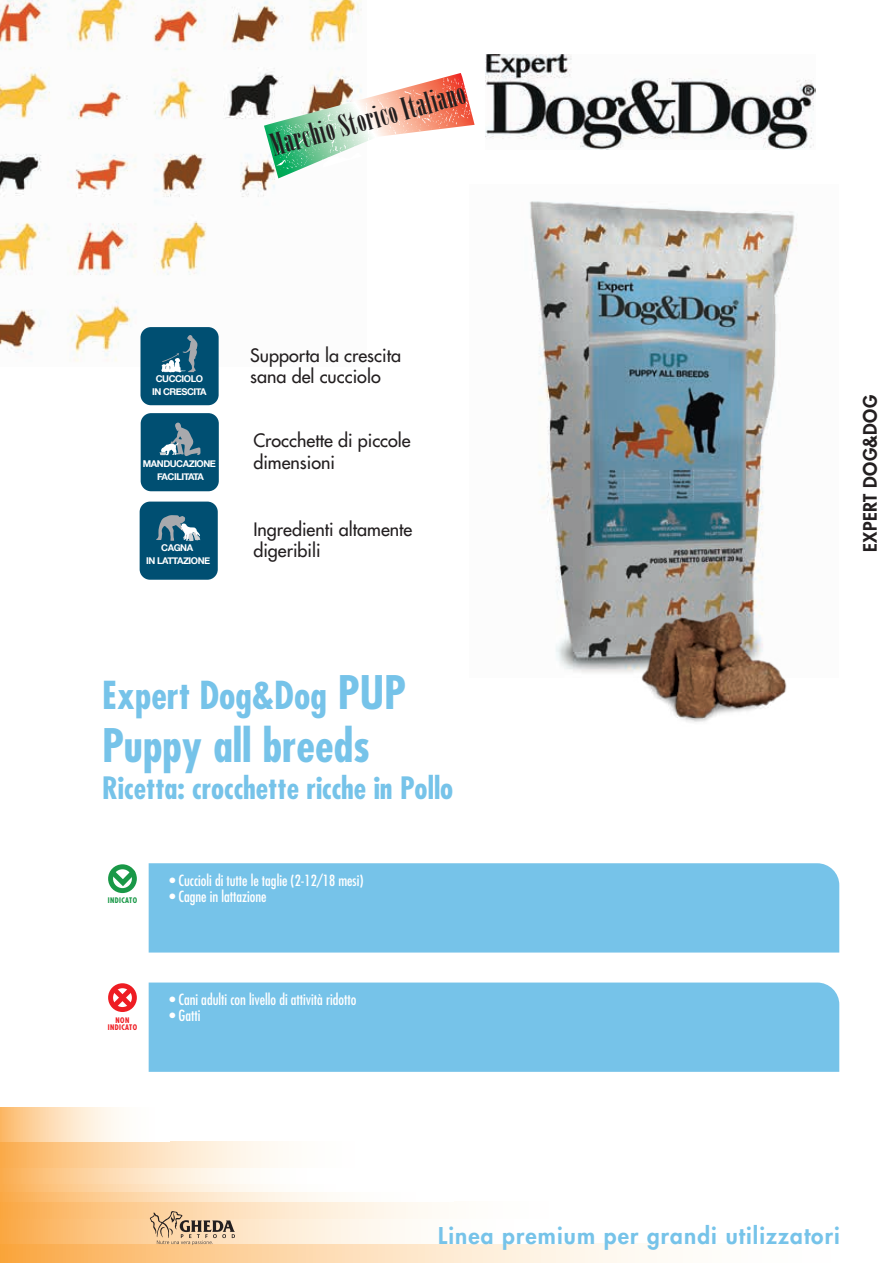
<style>
.page{position:relative;width:893px;height:1263px;background:#fff}
.page>*{position:absolute;margin:0;border:0;box-sizing:border-box;transform-origin:0 0}
.t1{font:700 condensed 45px "Futura Std";color:#76c3e9}
.t2{font:700 condensed 37.5px "Futura Std";color:#76c3e9}
.t3{font:30.6px "Onyx";color:#231f20}
.t4{font:700 condensed 30px "Futura Std";color:#76c3e9}
.t5{font:800 22.5px "Futura Std";letter-spacing:.05em;color:#76c3e9}
.t6{font:500 18px/21px "Futura Std";color:#231f20}
.t7{font:800 18px "Futura Std";letter-spacing:.02em;color:#231f20}
.t8{font:condensed 15px "Futura Std";color:#fff}
.t9{font:700 9.3px/13px "Helvetica Neue";letter-spacing:-.05em;color:#fff;text-align:center}
.t10{font:700 condensed 7.5px/7.5px "Futura Std";letter-spacing:.05em;color:#ee1d23;text-align:center}
.t11{font:700 condensed 7.5px "Futura Std";letter-spacing:.05em;color:#199847}
.s1{font-size:45px}
</style>
<div class="page">
<svg style="left:0;top:1244px;width:657px;height:19px;background:#fdd8ac"></svg>
<svg style="left:0;top:1218px;width:432px;height:26px"></svg>
<svg style="left:0;top:1201px;width:432px;height:17px;background:#fdd9af"></svg>
<svg style="left:0;top:1167px;width:278px;height:17px"></svg>
<svg style="left:0;top:1184px;width:327px;height:9px"></svg>
<svg style="left:0;top:1193px;width:327px;height:8px;background:#fddaaf"></svg>
<svg style="left:0;top:1142px;width:278px;height:25px;background:#fddab0"></svg>
<svg style="left:0;top:1107px;width:119px;height:35px;background:#fddeb9"></svg>
<img style="left:485px;top:54px;width:330px;height:96px">
<img style="left:529px;top:201px;width:269px;height:472px">
<img style="left:626px;top:607px;width:169px;height:115px">
<div style="left:149px;top:863px;width:690px;height:89px;background:#76c3e9"></div>
<div style="left:108px;top:864px;width:29px;height:29px;border:5px solid #199847;border-radius:50%"></div>
<svg style="left:108px;top:865px;width:29px;height:25px"></svg>
<svg style="left:108px;top:983px;width:29px;height:29px"></svg>
<div style="left:149px;top:982px;width:690px;height:90px;background:#76c3e9"></div>
<img style="left:0;top:0;width:362px;height:362px">
<div style="left:140px;top:327px;width:79px;height:78px;background:#004f72;border-radius:10px"></div>
<svg style="left:161px;top:335px;width:36px;height:37px"></svg>
<div style="left:141px;top:413px;width:78px;height:78px;background:#004f72;border-radius:10px"></div>
<svg style="left:159px;top:422px;width:42px;height:34px"></svg>
<div style="left:140px;top:502px;width:78px;height:78px;background:#004f72;border-radius:10px"></div>
<svg style="left:156px;top:515px;width:45px;height:26px"></svg>
<svg style="left:264px;top:73px;width:211px;height:105px"></svg>
<svg style="left:150px;top:1211px;width:85px;height:34px;background:#d1b492"></svg>
<h3 class="t3" style="left:267px;top:128px;width:202px;rotate:-15deg">Marchio Storico Italiano</h3>
<p class="t6" style="left:250px;top:345px;width:152px">Supporta la crescita</p>
<p class="t9" style="left:156px;top:372px;width:49px">CUCCIOLO</p>
<p class="t6" style="left:250px;top:366px;width:132px">sana del cucciolo</p>
<p class="t9" style="left:152px;top:385px;width:56px">IN CRESCITA</p>
<p class="t6" style="left:253px;top:430px;width:159px">Crocchette di piccole</p>
<p class="t9" style="left:143px;top:457px;width:75px">MANDUCAZIONE</p>
<p class="t6" style="left:253px;top:451px;width:83px">dimensioni</p>
<p class="t9" style="left:157px;top:470px;width:49px">FACILITATA</p>
<p class="t9" style="left:146px;top:541px;width:66px">CAGNA<br>IN LATTAZIONE</p>
<p class="t6" style="left:253px;top:519px;width:160px">Ingredienti altamente digeribili</p>
<h2 class="t2" style="left:102px;top:672px;width:306px">Expert Dog&amp;Dog <span class="s1">PUP</span></h2>
<h1 class="t1" style="left:102px;top:717px;width:270px">Puppy all breeds</h1>
<h3 class="t4" style="left:102px;top:769px;width:353px">Ricetta: crocchette ricche in Pollo</h3>
<p class="t11" style="left:108px;top:896px;width:31px">INDICATO</p>
<p class="t8" style="left:169px;top:871px;width:196px">• Cuccioli di tutte le taglie (2-12/18 mesi)</p>
<p class="t8" style="left:169px;top:887px;width:99px">• Cagne in lattazione</p>
<p class="t10" style="left:108px;top:1016px;width:31px">NON<br>INDICATO</p>
<p class="t8" style="left:169px;top:990px;width:188px">• Cani adulti con livello di attività ridotto</p>
<p class="t8" style="left:169px;top:1006px;width:33px">• Gatti</p>
<p class="t7" style="left:859px;top:552px;width:158px;rotate:-90deg">EXPERT DOG&amp;DOG</p>
<h3 class="t5" style="left:438px;top:1222px;width:403px">Linea premium per grandi utilizzatori</h3>
</div>
